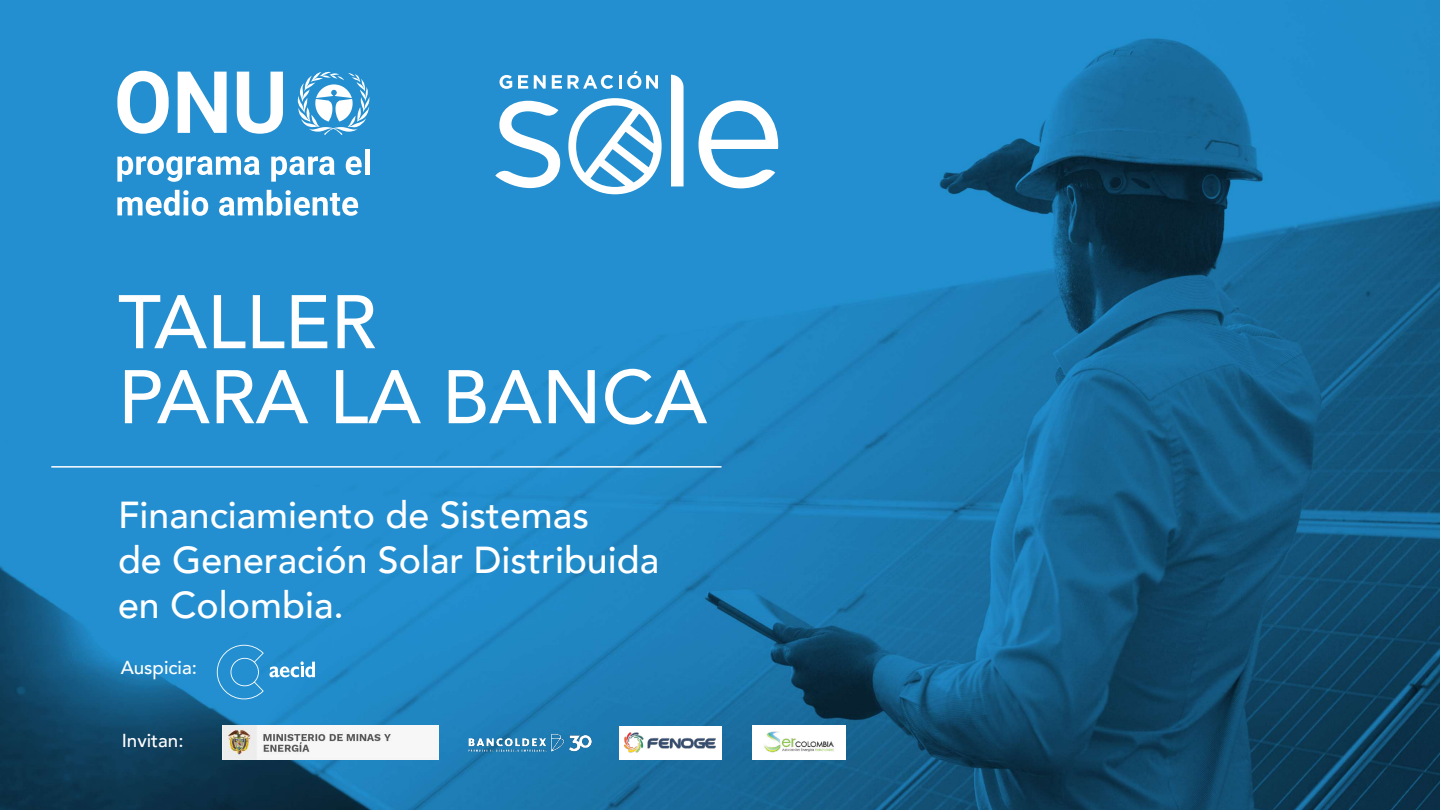
<style>
.page{position:relative;width:1440px;height:810px;background:#fff}
.page>*{position:absolute;margin:0;border:0;box-sizing:border-box;transform-origin:0 0}
.t1{font:500 75px/75px "Avenir";color:#fff}
.t2{font:500 37.5px/45px "Avenir";color:#fff}
.t3{font:500 18.75px "Avenir";color:#fff}
</style>
<div class="page">
<img style="left:0;top:0;width:1440px;height:810px">
<hr style="left:51px;top:466px;width:671px;height:2px;background:#fff">
<svg style="left:117px;top:156px;width:143px;height:26px"></svg>
<svg style="left:271px;top:156px;width:64px;height:26px"></svg>
<svg style="left:346px;top:156px;width:16px;height:19px"></svg>
<hr style="left:365px;top:149px;width:4px;height:26px;background:#fff">
<svg style="left:117px;top:190px;width:91px;height:26px"></svg>
<svg style="left:219px;top:190px;width:139px;height:26px"></svg>
<svg style="left:296px;top:71px;width:74px;height:64px"></svg>
<svg style="left:117px;top:71px;width:52px;height:63px"></svg>
<svg style="left:178px;top:72px;width:49px;height:61px"></svg>
<svg style="left:237px;top:72px;width:46px;height:62px"></svg>
<svg style="left:217px;top:645px;width:98px;height:54px;background:#3799d3"></svg>
<svg style="left:568px;top:98px;width:94px;height:96px"></svg>
<svg style="left:495px;top:101px;width:65px;height:87px"></svg>
<svg style="left:671px;top:75px;width:13px;height:111px"></svg>
<svg style="left:699px;top:100px;width:79px;height:88px"></svg>
<svg style="left:500px;top:75px;width:12px;height:14px"></svg>
<svg style="left:518px;top:75px;width:10px;height:14px"></svg>
<svg style="left:534px;top:75px;width:12px;height:14px"></svg>
<svg style="left:552px;top:75px;width:10px;height:14px"></svg>
<svg style="left:568px;top:75px;width:45px;height:14px"></svg>
<hr style="left:619px;top:75px;width:3px;height:14px;background:#fff">
<svg style="left:627px;top:71px;width:31px;height:18px"></svg>
<img style="left:734px;top:677px;width:131px;height:131px">
<img style="left:222px;top:726px;width:216px;height:34px">
<div style="left:619px;top:726px;width:103px;height:33px;background:#fff"></div>
<img style="left:624px;top:732px;width:92px;height:21px">
<img style="left:469px;top:730px;width:122px;height:26px">
<h1 class="t1" style="left:118px;top:281px;width:591px">TALLER<br>PARA LA BANCA</h1>
<p class="t2" style="left:118px;top:491px;width:543px">Financiamiento de Sistemas<br>de Generación Solar Distribuida en Colombia.</p>
<p class="t3" style="left:121px;top:651px;width:78px">Auspicia:</p>
<p class="t3" style="left:122px;top:724px;width:63px">Invitan:</p>
</div>
